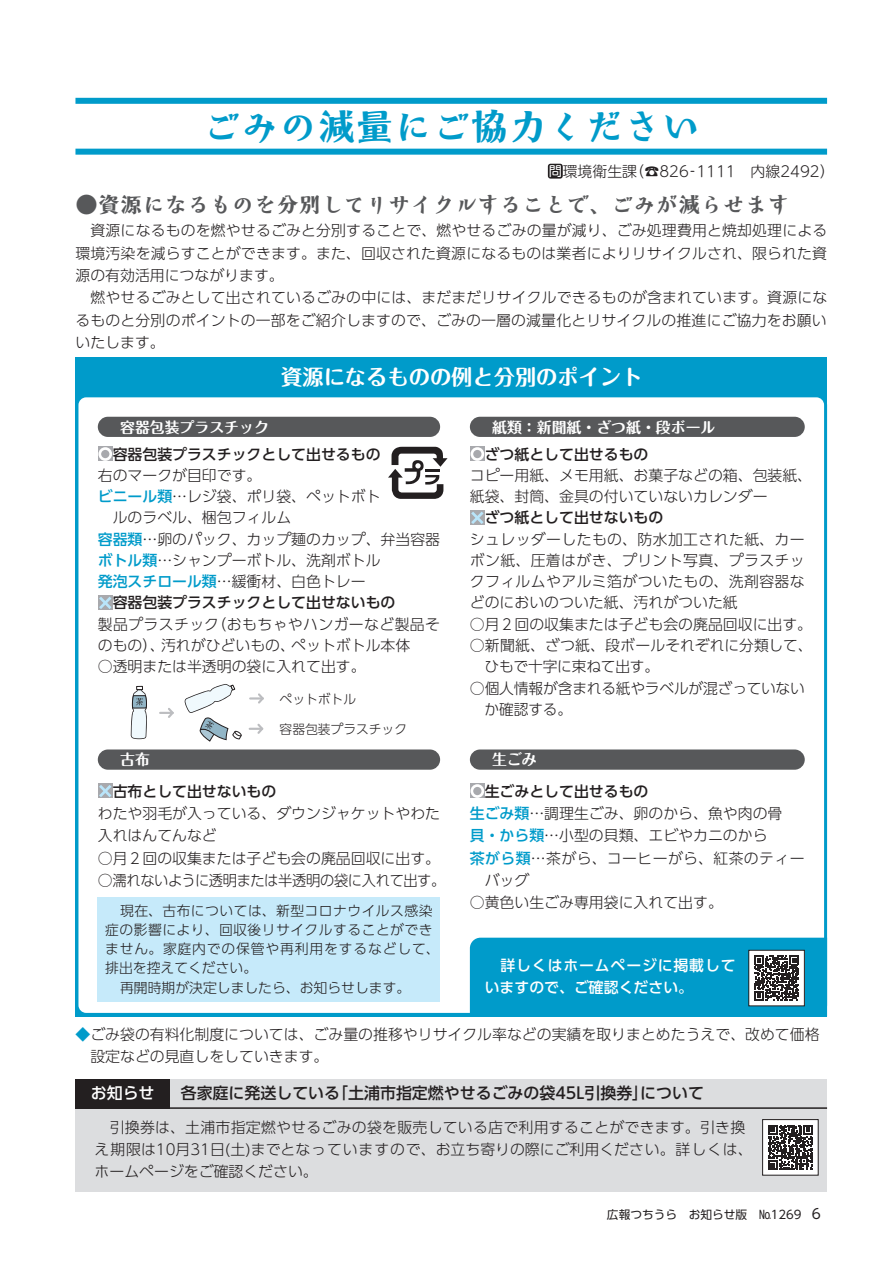
<style>
.page{position:relative;width:893px;height:1263px;background:#fff}
.page>*{position:absolute;margin:0;border:0;box-sizing:border-box;transform-origin:0 0}
.t1{font:700 38.25px "Moaria Std";color:#009bca}
.t2{font:700 22.35px "Moaria Std";color:#57585a}
.t3{font:700 21.3px "Maru Fo Pro";color:#fff}
.市政のお知らせ2020{font:500 15.9px "UD Shin Go Pro";color:#231f20}
.市政のお知らせ2020-2{font:500 15.9px "UD Shin Go Pro";color:#fff}
.市政のお知らせ2020-3{font:300 14.85px/21.3px "UD Shin Go Pro";color:#231f20}
.市政のお知らせ2020-4{font:300 14.85px/22.4px "UD Shin Go Pro";letter-spacing:.02em;color:#231f20}
.市政のお知らせ2020-5{font:500 14.85px "UD Shin Go Pro";color:#231f20}
.市政のお知らせ2020-6{font:300 14.85px/22.4px "UD Shin Go Pro";letter-spacing:.025em;color:#231f20}
.t4{font:700 14.85px "Maru Fo Pro";color:#fff}
.市政のお知らせ2020-7{font:500 14.85px/22.4px "UD Shin Go Pro";letter-spacing:.055em;color:#fff}
.市政のお知らせ2020-8{font:300 14.85px "UD Shin Go Pro";letter-spacing:-.03em;color:#231f20}
.t5{font:300 14.85px "UD Shin M Go Pro";color:#231f20}
.t6{font:300 13.8px/19.2px "UD Shin Go Pro";letter-spacing:.03em;color:#231f20}
.t7{font:300 13.8px "UD Shin Go Pro";color:#231f20}
.t8{font:13.8px "UD Shin Go Pro";color:#231f20}
.t9{font:13.35px "UD Shin M Go Pro";color:#fff}
.市政のお知らせ2020-9{font:300 12.75px "UD Shin Go Pro";color:#231f20}
.t10{font:11.7px "UD Shin Go Pro";color:#231f20}
.s1{font-weight:500;color:#009bca}
</style>
<div class="page">
<div style="left:75px;top:1079px;width:752px;height:112px;background:#dcdddf"></div>
<div style="left:75px;top:357px;width:752px;height:659px;background:#009bca"></div>
<div style="left:77px;top:396px;width:749px;height:618px;background:#fff;border-radius:9px"></div>
<div style="left:548px;top:164px;width:15px;height:15px;background:#231f20;border-radius:3px"></div>
<div style="left:75px;top:149px;width:752px;height:6px;background:#009bca"></div>
<div style="left:75px;top:98px;width:752px;height:6px;background:#009bca"></div>
<div style="left:470px;top:749px;width:335px;height:21px;background:#57585a;border-radius:10px"></div>
<div style="left:98px;top:749px;width:342px;height:21px;background:#57585a;border-radius:10px"></div>
<svg style="left:98px;top:783px;width:15px;height:15px"></svg>
<div style="left:470px;top:417px;width:335px;height:20px;background:#57585a;border-radius:10px"></div>
<div style="left:470px;top:446px;width:15px;height:15px;background:#a8a9ad"></div>
<div style="left:470px;top:447px;width:14px;height:14px;border:3px solid #fff;border-radius:50%"></div>
<svg style="left:470px;top:510px;width:15px;height:15px"></svg>
<div style="left:470px;top:783px;width:15px;height:15px;background:#a8a9ad"></div>
<div style="left:470px;top:784px;width:14px;height:14px;border:3px solid #fff;border-radius:50%"></div>
<div style="left:98px;top:417px;width:342px;height:20px;background:#57585a;border-radius:10px"></div>
<div style="left:98px;top:446px;width:15px;height:15px;background:#a8a9ad"></div>
<div style="left:98px;top:447px;width:14px;height:14px;border:3px solid #fff;border-radius:50%"></div>
<svg style="left:98px;top:595px;width:15px;height:15px"></svg>
<svg style="left:388px;top:447px;width:60px;height:52px"></svg>
<div style="left:98px;top:897px;width:342px;height:104px;background:#c6eafa"></div>
<hr style="left:75px;top:1107px;width:752px;height:2px;background:#231f20">
<svg style="left:470px;top:938px;width:356px;height:76px;background:#0e98c2"></svg>
<div style="left:748px;top:950px;width:57px;height:56px;border:1px solid #231f20"></div>
<div style="left:75px;top:1079px;width:95px;height:30px;background:#231f20"></div>
<div style="left:763px;top:1119px;width:55px;height:56px;background:#fff"></div>
<svg style="left:768px;top:1125px;width:45px;height:45px"></svg>
<div style="left:762px;top:1119px;width:57px;height:56px;border:1px solid #231f20"></div>
<svg style="left:131px;top:686px;width:16px;height:53px"></svg>
<svg style="left:160px;top:708px;width:14px;height:10px"></svg>
<svg style="left:250px;top:693px;width:14px;height:11px"></svg>
<svg style="left:250px;top:723px;width:14px;height:11px"></svg>
<svg style="left:185px;top:684px;width:57px;height:58px"></svg>
<p class="t1" style="left:202px;top:100px;width:499px">ごみの減量にご協力ください</p>
<p class="t5" style="left:630px;top:159px;width:61px">（☎826</p>
<p class="t5" style="left:696px;top:159px;width:140px">1111　内線2492(</p>
<p class="t9" style="left:549px;top:160px;width:15px">問</p>
<p class="t5" style="left:563px;top:159px;width:76px">環境衛生課</p>
<p class="t2" style="left:75px;top:189px;width:716px">●資源になるものを分別してリサイクルすることで、ごみが減らせます</p>
<p class="市政のお知らせ2020-3" style="left:75px;top:219px;width:753px;line-height:22.4px;text-align:justify">　資源になるものを燃やせるごみと分別することで、燃やせるごみの量が減り、ごみ処理費用と焼却処理による環境汚染を減らすことができます。また、回収された資源になるものは業者によりリサイクルされ、限られた資源の有効活用につながります。</p>
<p class="市政のお知らせ2020-3" style="left:75px;top:286px;width:753px;line-height:22.4px;text-align:justify">　燃やせるごみとして出されているごみの中には、まだまだリサイクルできるものが含まれています。資源になるものと分別のポイントの一部をご紹介しますので、ごみの一層の減量化とリサイクルの推進にご協力をお願いいたします。</p>
<p class="t5" style="left:685px;top:159px;width:16px">‐</p>
<p class="t3" style="left:281px;top:360px;width:363px">資源になるものの例と分別のポイント</p>
<p class="t4" style="left:120px;top:415px;width:150px">容器包装プラスチック</p>
<p class="市政のお知らせ2020-5" style="left:113px;top:442px;width:269px">容器包装プラスチックとして出せるもの</p>
<p class="市政のお知らせ2020-3" style="left:98px;top:464px;width:165px">右のマークが目印です。</p>
<p class="市政のお知らせ2020-3" style="left:113px;top:485px;width:269px;text-indent:-15px"><span class="s1">ビニール類</span>…レジ袋、ポリ袋、ペットボトルのラベル、梱包フィルム</p>
<p class="市政のお知らせ2020-3" style="left:98px;top:528px;width:344px"><span class="s1">容器類</span>…卵のパック、カップ麺のカップ、弁当容器</p>
<p class="市政のお知らせ2020-3" style="left:98px;top:549px;width:284px"><span class="s1">ボトル類</span>…シャンプーボトル、洗剤ボトル</p>
<p class="市政のお知らせ2020-3" style="left:98px;top:570px;width:269px"><span class="s1">発泡スチロール類</span>…緩衝材、白色トレー</p>
<p class="市政のお知らせ2020-5" style="left:113px;top:591px;width:284px">容器包装プラスチックとして出せないもの</p>
<p class="市政のお知らせ2020-6" style="left:212px;top:612px;width:230px">（おもちゃやハンガーなど製品そ</p>
<p class="市政のお知らせ2020-6" style="left:98px;top:612px;width:123px">製品プラスチック</p>
<p class="市政のお知らせ2020-3" style="left:291px;top:634px;width:121px">ペットボトル本体</p>
<p class="市政のお知らせ2020-3" style="left:161px;top:634px;width:135px">汚れがひどいもの、</p>
<p class="市政のお知らせ2020-3" style="left:98px;top:634px;width:68px">のもの）、</p>
<p class="市政のお知らせ2020-3" style="left:98px;top:655px;width:269px">○透明または半透明の袋に入れて出す。</p>
<p class="市政のお知らせ2020-9" style="left:280px;top:689px;width:78px">ペットボトル</p>
<p class="市政のお知らせ2020-9" style="left:280px;top:719px;width:129px">容器包装プラスチック</p>
<p class="t4" style="left:120px;top:748px;width:31px">古布</p>
<p class="市政のお知らせ2020-5" style="left:113px;top:779px;width:165px">古布として出せないもの</p>
<p class="市政のお知らせ2020-3" style="left:98px;top:801px;width:344px;line-height:22.4px">わたや羽毛が入っている、ダウンジャケットやわた入れはんてんなど</p>
<p class="市政のお知らせ2020-3" style="left:98px;top:847px;width:344px">○月２回の収集または子ども会の廃品回収に出す。</p>
<p class="市政のお知らせ2020-8" style="left:98px;top:868px;width:349px">○濡れないように透明または半透明の袋に入れて出す。</p>
<p class="t6" style="left:105px;top:901px;width:336px;text-indent:15px">現在、古布については、新型コロナウイルス感染症の影響により、回収後リサイクルすることができません。家庭内での保管や再利用をするなどして、排出を控えてください。</p>
<p class="t7" style="left:120px;top:976px;width:292px">再開時期が決定しましたら、お知らせします。</p>
<p class="t4" style="left:492px;top:415px;width:225px">紙類：新聞紙・ざつ紙・段ボール</p>
<p class="市政のお知らせ2020-5" style="left:485px;top:442px;width:165px">ざつ紙として出せるもの</p>
<p class="市政のお知らせ2020-3" style="left:470px;top:464px;width:344px">コピー用紙、メモ用紙、お菓子などの箱、包装紙、紙袋、封筒、金具の付いていないカレンダー</p>
<p class="市政のお知らせ2020-5" style="left:485px;top:506px;width:180px">ざつ紙として出せないもの</p>
<p class="市政のお知らせ2020-3" style="left:470px;top:528px;width:336px;text-align:justify">シュレッダーしたもの、防水加工された紙、カーボン紙、圧着はがき、プリント写真、プラスチックフィルムやアルミ箔がついたもの、洗剤容器などのにおいのついた紙、汚れがついた紙</p>
<p class="市政のお知らせ2020-3" style="left:470px;top:613px;width:344px">○月２回の収集または子ども会の廃品回収に出す。</p>
<p class="市政のお知らせ2020-3" style="left:485px;top:634px;width:329px;text-indent:-15px">○新聞紙、ざつ紙、段ボールそれぞれに分類して、ひもで十字に束ねて出す。</p>
<p class="市政のお知らせ2020-3" style="left:485px;top:677px;width:322px;text-indent:-15px">○個人情報が含まれる紙やラベルが混ざっていないか確認する。</p>
<p class="t4" style="left:492px;top:748px;width:46px">生ごみ</p>
<p class="市政のお知らせ2020-5" style="left:485px;top:779px;width:165px">生ごみとして出せるもの</p>
<p class="市政のお知らせ2020-3" style="left:470px;top:802px;width:314px"><span class="s1">生ごみ類</span>…調理生ごみ、卵のから、魚や肉の骨</p>
<p class="市政のお知らせ2020-3" style="left:470px;top:824px;width:299px"><span class="s1">貝・から類</span>…小型の貝類、エビやカニのから</p>
<p class="市政のお知らせ2020-6" style="left:485px;top:846px;width:321px;text-indent:-15px"><span class="s1">茶がら類</span>…茶がら、コーヒーがら、紅茶のティーバッグ</p>
<p class="市政のお知らせ2020-3" style="left:470px;top:891px;width:254px">○黄色い生ごみ専用袋に入れて出す。</p>
<p class="市政のお知らせ2020-7" style="left:485px;top:953px;width:252px">　詳しくはホームページに掲載していますので、ご確認ください。</p>
<p class="市政のお知らせ2020-3" style="left:90px;top:1023px;width:731px;line-height:22.4px;text-indent:-15px"><span class="s1">◆</span>ごみ袋の有料化制度については、ごみ量の推移やリサイクル率などの実績を取りまとめたうえで、改めて価格設定などの見直しをしていきます。</p>
<p class="市政のお知らせ2020-2" style="left:91px;top:1080px;width:65px">お知らせ</p>
<p class="市政のお知らせ2020" style="left:332px;top:1080px;width:318px">「土浦市指定燃やせるごみの袋45L引換券」</p>
<p class="市政のお知らせ2020" style="left:181px;top:1080px;width:161px">各家庭に発送している</p>
<p class="市政のお知らせ2020" style="left:640px;top:1080px;width:65px">について</p>
<p class="市政のお知らせ2020-4" style="left:95px;top:1115px;width:659px">　引換券は、土浦市指定燃やせるごみの袋を販売している店で利用することができます。引き換え期限は10月31日土( )までとなっていますので、お立ち寄りの際にご利用ください。詳しくは、ホームページをご確認ください。</p>
<p class="t10" style="left:607px;top:1204px;width:142px">広報つちうら　お知らせ版</p>
<p class="t10" style="left:759px;top:1204px;width:44px">No1269</p>
<p class="t8" style="left:812px;top:1203px;width:11px">6</p>
</div>
